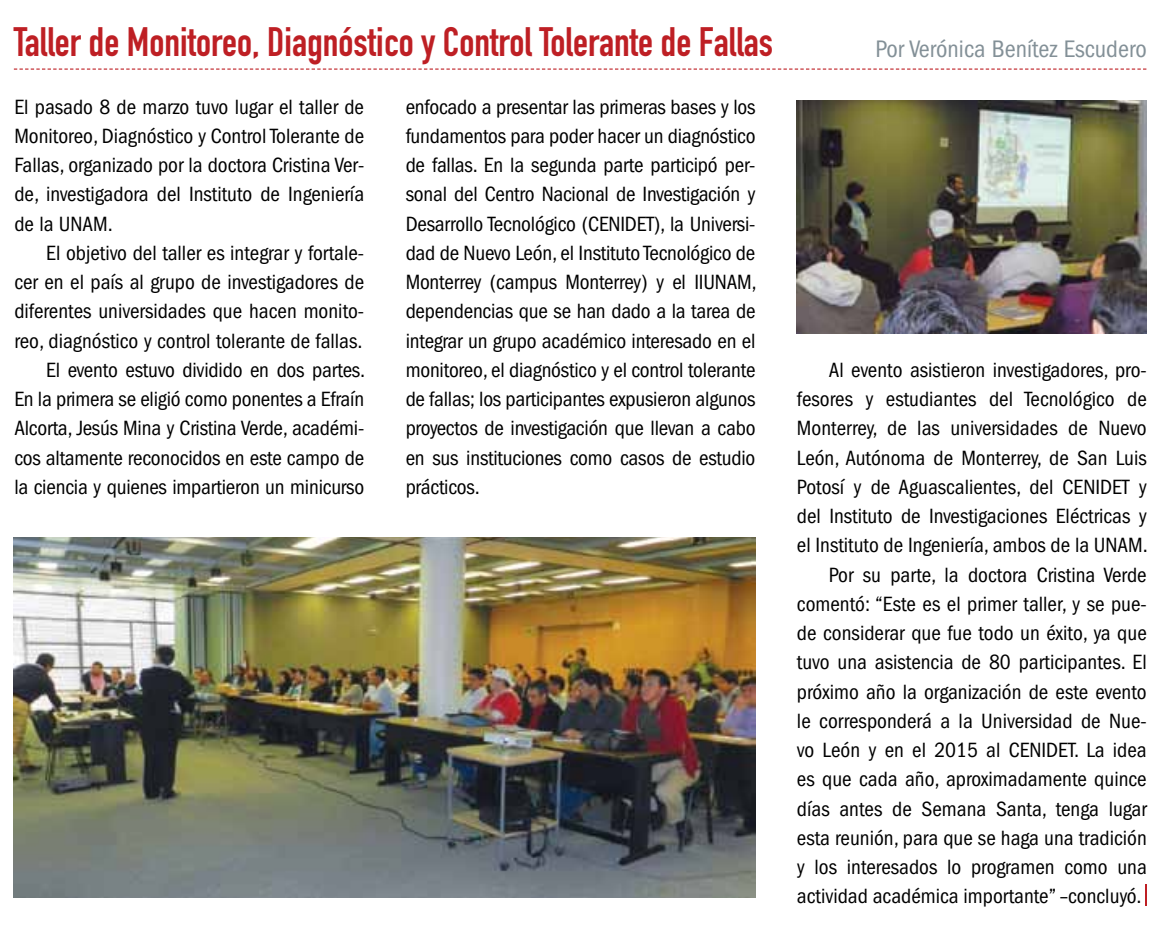
<style>
.page{position:relative;width:1161px;height:938px;background:#fff}
.page>*{position:absolute;margin:0;border:0;box-sizing:border-box;transform-origin:0 0}
.t1{font:40.5px "DIN Engschrift Std";color:#be1f24}
.t2{font:condensed 24.75px "ITC Franklin Gothic Std";color:#839097}
.t3{font:condensed 21.38px/29.2px "ITC Franklin Gothic Std";color:#000;text-align:justify}
</style>
<div class="page">
<svg style="left:14px;top:69px;width:1132px;height:1px"></svg>
<img style="left:797px;top:101px;width:349px;height:232px">
<img style="left:13px;top:537px;width:742px;height:361px">
<svg style="left:1145px;top:884px;width:1px;height:22px"></svg>
<h1 class="t1" style="left:14px;top:18px;width:761px">Taller de Monitoreo, Diagnóstico y Control Tolerante de Fallas</h1>
<p class="t3" style="left:14px;top:92px;width:351px">El pasado 8 de marzo tuvo lugar el taller de Monitoreo, Diagnóstico y Control Tolerante de Fallas, organizado por la doctora Cristina Ver&shy;de, investigadora del Instituto de Ingeniería de la UNAM.</p>
<p class="t3" style="left:14px;top:238px;width:352px;text-align:right">El objetivo del taller es integrar y fortale-<br>cer en el país al grupo de investigadores de diferentes universidades que hacen monito&shy;reo, diagnóstico y control tolerante de fallas.<br>El evento estuvo dividido en dos partes.<br>En la primera se eligió como ponentes a Efraín Alcorta, Jesús Mina y Cristina Verde, académi&shy;cos altamente reconocidos en este campo de la ciencia y quienes impartieron un minicurso</p>
<p class="t3" style="left:406px;top:92px;width:352px">enfocado a presentar las primeras bases y los fundamentos para poder hacer un diagnóstico de fallas. En la segunda parte participó per&shy;sonal del Centro Nacional de Investigación y Desarrollo Tecnológico (CENIDET), la Universi&shy;dad de Nuevo León, el Instituto Tecnológico de Monterrey (campus Monterrey) y el IIUNAM, dependencias que se han dado a la tarea de integrar un grupo académico interesado en el monitoreo, el diagnóstico y el control tolerante de fallas; los participantes expusieron algunos proyectos de investigación que llevan a cabo en sus instituciones como casos de estudio prácticos.</p>
<p class="t2" style="left:875px;top:35px;width:273px">Por Verónica Benítez Escudero</p>
<p class="t3" style="left:797px;top:355px;width:352px;text-align:right">Al evento asistieron investigadores, pro&shy;fesores y estudiantes del Tecnológico de Monterrey, de las universidades de Nuevo León, Autónoma de Monterrey, de San Luis Potosí y de Aguascalientes, del CENIDET y del Instituto de Investigaciones Eléctricas y el Instituto de Ingeniería, ambos de la UNAM.<br>Por su parte, la doctora Cristina Verde comentó: “Este es el primer taller, y se pue&shy;de considerar que fue todo un éxito, ya que tuvo una asistencia de 80 participantes. El próximo año la organización de este evento le corresponderá a la Universidad de Nue&shy;vo León y en el 2015 al CENIDET. La idea es que cada año, aproximadamente quince días antes de Semana Santa, tenga lugar esta reunión, para que se haga una tradición y los interesados lo programen como una actividad académica importante” –concluyó.</p>
</div>
